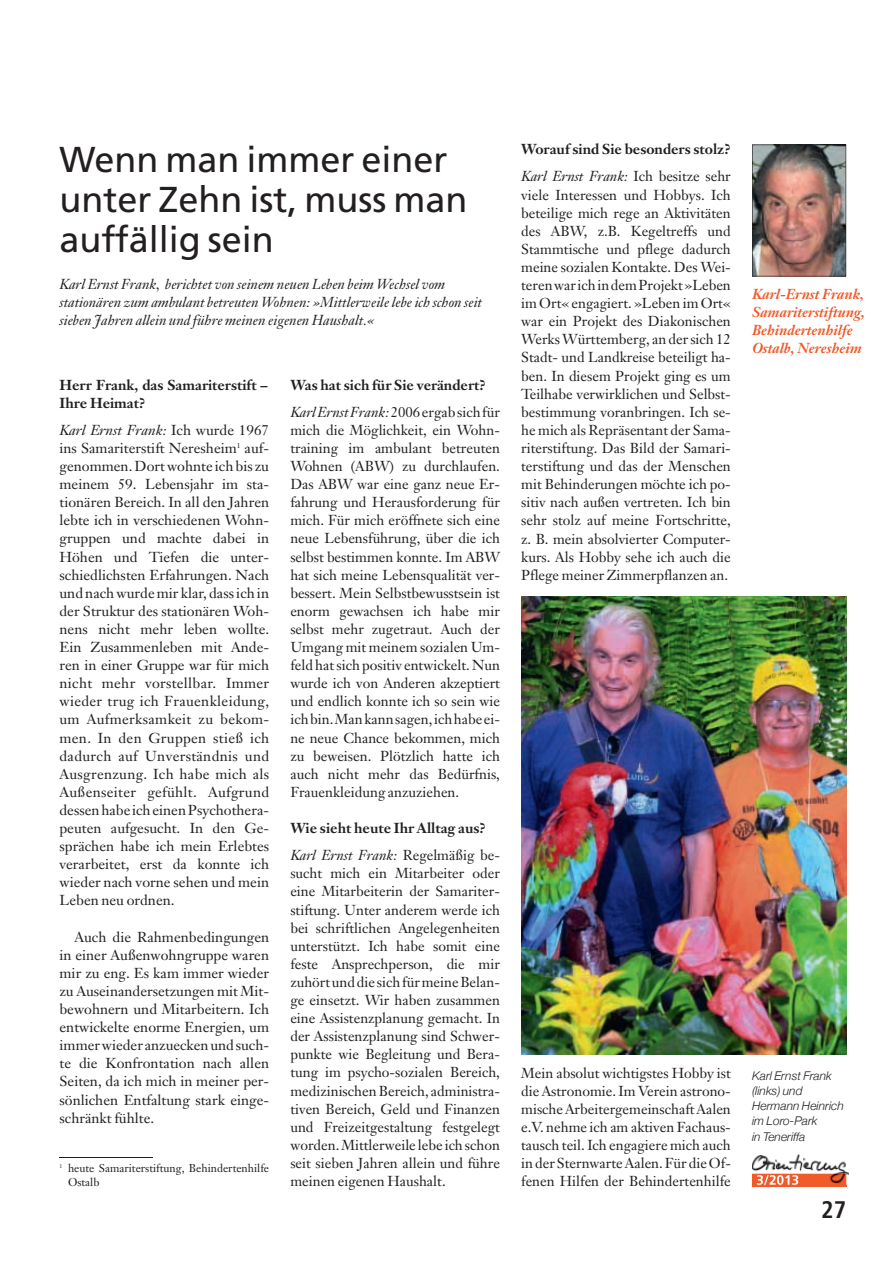
<style>
.page{position:relative;width:893px;height:1263px;background:#fff}
.page>*{position:absolute;margin:0;border:0;box-sizing:border-box;transform-origin:0 0}
.t1{font:36px/40.3px "Frutiger";color:#231f20}
.t2{font:700 condensed 24px "Frutiger";color:#231f20}
.t3{font:14.25px/18.1px "Janson Text";color:#231f20;text-align:justify}
.t4{font:700 14.25px/27.2px "Janson Text";color:#231f20}
.t5{font:italic 14.25px/18.1px "Janson Text";color:#231f20}
.t6{font:italic 700 14.25px/18px "Janson Text";color:#f15929}
.t7{font:italic 300 12px/15px "Helvetica Neue";color:#231f20}
.t8{font:11.25px/13.6px "Janson Text";color:#231f20}
.s1{font-style:italic}
.s2{font-weight:400;font-style:italic}
.s3{font-weight:400}
</style>
<div class="page">
<div style="left:752px;top:1174px;width:94px;height:12px;background:#f15929"></div>
<img style="left:752px;top:1154px;width:48px;height:20px">
<img style="left:800px;top:1158px;width:49px;height:27px">
<img style="left:798px;top:1174px;width:48px;height:11px">
<img style="left:757px;top:1175px;width:41px;height:10px">
<img style="left:752px;top:145px;width:94px;height:131px">
<hr style="left:60px;top:1157px;width:93px;height:1px;background:#231f20">
<img style="left:521px;top:597px;width:325px;height:458px">
<h1 class="t1" style="left:60px;top:142px;width:410px">Wenn man immer einer unter Zehn ist, muss man auffällig sein</h1>
<p class="t5" style="left:60px;top:275px;width:424px">Karl Ernst Frank, berichtet von seinem neuen Leben beim Wechsel vom stationären zum ambulant betreuten Wohnen: »Mittlerweile lebe ich schon seit sieben Jahren allein und führe meinen eigenen Haushalt.«</p>
<p class="t4" style="left:60px;top:375px;width:210px;line-height:18.1px">Herr Frank, das Samariterstift –<br>Ihre Heimat?</p>
<p class="t3" style="left:60px;top:421px;width:211px"><span class="s1">Karl Ernst Frank:</span> Ich wurde 1967 ins Samariterstift Neresheim<sup>1</sup> auf&shy;genommen. Dort wohnte ich bis zu meinem 59. Lebensjahr im sta&shy;tionären Bereich. In all den Jahren lebte ich in verschiedenen Wohn&shy;gruppen und machte dabei in Höhen und Tiefen die unter&shy;schiedlichsten Erfahrungen. Nach und nach wurde mir klar, dass ich in der Struktur des stationären Woh&shy;nens nicht mehr leben wollte.<br>Ein Zusammenleben mit Ande&shy;ren in einer Gruppe war für mich nicht mehr vorstellbar. Immer wieder trug ich Frauenkleidung, um Aufmerksamkeit zu bekom&shy;men. In den Gruppen stieß ich dadurch auf Unverständnis und Ausgrenzung. Ich habe mich als Außenseiter gefühlt. Aufgrund dessen habe ich einen Psychothera&shy;peuten aufgesucht. In den Ge&shy;sprächen habe ich mein Erlebtes verarbeitet, erst da konnte ich wieder nach vorne sehen und mein Leben neu ordnen.</p>
<p class="t3" style="left:60px;top:927px;width:211px;text-indent:15px">Auch die Rahmenbedingungen in einer Außenwohngruppe waren mir zu eng. Es kam immer wieder zu Auseinandersetzungen mit Mit&shy;bewohnern und Mitarbeitern. Ich entwickelte enorme Energien, um immer wieder anzuecken und such&shy;te die Konfrontation nach allen Seiten, da ich mich in meiner per&shy;sönlichen Entfaltung stark einge&shy;schränkt fühlte.</p>
<p class="t8" style="left:68px;top:1161px;width:203px;text-indent:-9px"><sup>1</sup> heute Samariterstiftung, Behindertenhilfe<br>Ostalb</p>
<p class="t4" style="left:290px;top:371px;width:211px">Was hat sich für Sie verändert?<br><span class="s2">Karl Ernst Frank:</span><span class="s3">2006 ergab sich für</span></p>
<p class="t3" style="left:290px;top:421px;width:211px">mich die Möglichkeit, ein Wohn&shy;training im ambulant betreuten Wohnen (ABW) zu durchlaufen.<br>Das ABW war eine ganz neue Er&shy;fahrung und Herausforderung für mich. Für mich eröffnete sich eine neue Lebensführung, über die ich selbst bestimmen konnte. Im ABW hat sich meine Lebensqualität ver&shy;bessert. Mein Selbstbewusstsein ist enorm gewachsen ich habe mir selbst mehr zugetraut. Auch der Umgang mit meinem sozialen Um&shy;feld hat sich positiv entwickelt. Nun wurde ich von Anderen akzeptiert und endlich konnte ich so sein wie ich bin. Man kann sagen, ich habe ei&shy;ne neue Chance bekommen, mich zu beweisen. Plötzlich hatte ich auch nicht mehr das Bedürfnis, Frauenkleidung anzuziehen.</p>
<p class="t4" style="left:290px;top:814px;width:211px">Wie sieht heute Ihr Alltag aus?<br><span class="s2">Karl Ernst Frank:</span> <span class="s3">Regelmäßig be-</span></p>
<p class="t3" style="left:290px;top:864px;width:211px">sucht mich ein Mitarbeiter oder eine Mitarbeiterin der Samariter&shy;stiftung. Unter anderem werde ich bei schriftlichen Angelegenheiten unterstützt. Ich habe somit eine feste Ansprechperson, die mir zuhört und die sich für meine Belan&shy;ge einsetzt. Wir haben zusammen eine Assistenzplanung gemacht. In der Assistenzplanung sind Schwer&shy;punkte wie Begleitung und Bera&shy;tung im psycho-sozialen Bereich, medizinischen Bereich, administra&shy;tiven Bereich, Geld und Finanzen und Freizeitgestaltung festgelegt worden. Mittlerweile lebe ich schon seit sieben Jahren allein und führe meinen eigenen Haushalt.</p>
<p class="t4" style="left:521px;top:136px;width:211px">Worauf sind Sie besonders stolz?<br><span class="s2">Karl Ernst Frank:</span> <span class="s3">Ich besitze sehr</span></p>
<p class="t3" style="left:521px;top:185px;width:211px">viele Interessen und Hobbys. Ich beteilige mich rege an Aktivitäten des ABW, z.B. Kegeltreffs und Stammtische und pflege dadurch meine sozialen Kontakte. Des Wei&shy;teren war ich in dem Projekt »Leben im Ort« engagiert. »Leben im Ort« war ein Projekt des Diakonischen Werks Württemberg, an der sich 12<br>Stadt- und Landkreise beteiligt ha&shy;ben. In diesem Projekt ging es um Teilhabe verwirklichen und Selbst&shy;bestimmung voranbringen. Ich se&shy;he mich als Repräsentant der Sama&shy;riterstiftung. Das Bild der Samari&shy;terstiftung und das der Menschen mit Behinderungen möchte ich po&shy;sitiv nach außen vertreten. Ich bin sehr stolz auf meine Fortschritte, z. B. mein absolvierter Computer&shy;kurs. Als Hobby sehe ich auch die Pflege meiner Zimmerpflanzen an.</p>
<p class="t3" style="left:521px;top:1063px;width:211px">Mein absolut wichtigstes Hobby ist die Astronomie. Im Verein astrono&shy;mische Arbeitergemeinschaft Aalen e.V. nehme ich am aktiven Fachaus&shy;tausch teil. Ich engagiere mich auch in der Sternwarte Aalen. Für die Of&shy;fenen Hilfen der Behindertenhilfe</p>
<p class="t6" style="left:752px;top:287px;width:115px">Karl-Ernst Frank,<br>Samariterstiftung,<br>Behindertenhilfe<br>Ostalb, Neresheim</p>
<p class="t7" style="left:752px;top:1068px;width:93px">Karl Ernst Frank (links) und<br>Hermann Heinrich im Loro-Park<br>in Teneriffa</p>
<h2 class="t2" style="left:821px;top:1199px;width:26px">27</h2>
</div>
